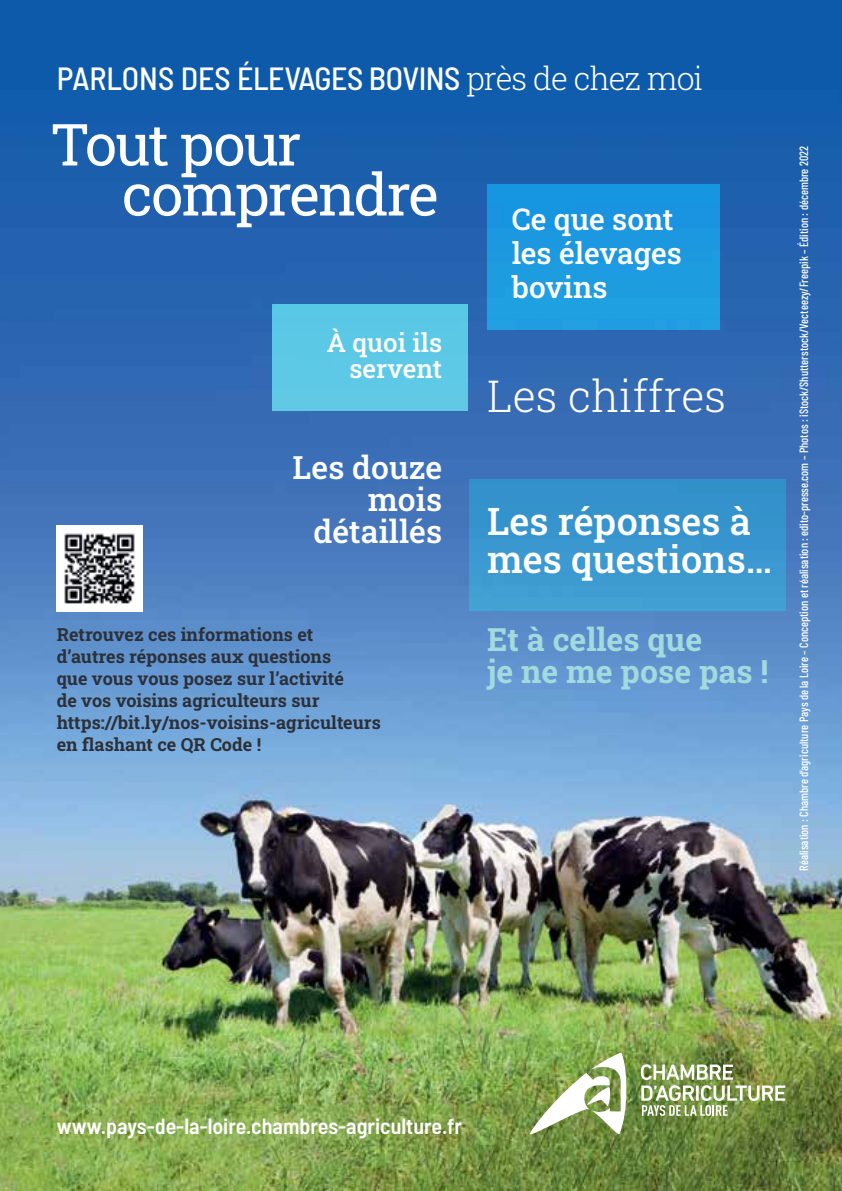
<style>
.page{position:relative;width:842px;height:1191px;background:#fff}
.page>*{position:absolute;margin:0;border:0;box-sizing:border-box;transform-origin:0 0}
.t1{font:58px/50px "Roboto Slab";letter-spacing:-.03em;color:#fff}
.t2{font:300 44px "Roboto Slab";color:#fff}
.t3{font:500 38px/38px "Roboto Slab";color:#fff}
.t4{font:500 semi-condensed 32px "Barlow";letter-spacing:-.015em;color:#fff}
.t5{font:700 32px/32px "Roboto Slab";color:#a2dade}
.t6{font:500 32px/32px "Roboto Slab";color:#fff;text-align:right}
.t7{font:500 30px/34px "Roboto Slab";color:#fff}
.t8{font:500 26px/26px "Roboto Slab";color:#fff;text-align:right}
.t9{font:600 semi-condensed 22px "Barlow";color:#fff}
.t10{font:700 18px/22px "Roboto Slab";color:#2c3038}
.t11{font:500 12px "Barlow Condensed";color:#fff}
.s1{font-family:"Roboto Slab";font-weight:300;font-stretch:normal}
</style>
<div class="page">
<img style="left:0;top:0;width:842px;height:1191px">
<div style="left:487px;top:184px;width:232px;height:146px;background:#1c99e0"></div>
<div style="left:469px;top:479px;width:316px;height:131px;background:#3a97cf"></div>
<div style="left:272px;top:304px;width:196px;height:107px;background:#5dc9e5"></div>
<img style="left:57px;top:525px;width:86px;height:86px">
<svg style="left:530px;top:1052px;width:96px;height:82px"></svg>
<img style="left:641px;top:1064px;width:144px;height:51px">
<h3 class="t4" style="left:57px;top:56px;width:648px">PARLONS DES ÉLEVAGES BOVINS <span class="s1">près de chez moi</span></h3>
<h1 class="t1" style="left:122px;top:118px;width:318px;text-indent:-72px">Tout pour comprendre</h1>
<h3 class="t7" style="left:512px;top:201px;width:172px">Ce que sont les élevages bovins</h3>
<h3 class="t8" style="left:327px;top:329px;width:117px">À quoi ils servent</h3>
<h3 class="t6" style="left:293px;top:450px;width:151px">Les douze mois détaillés</h3>
<p class="t10" style="left:57px;top:622px;width:326px">Retrouvez ces informations et d’autres réponses aux questions<br>que vous vous posez sur l’activité<br>de vos voisins agriculteurs sur https://bit.ly/nos-voisins-agriculteurs en flashant ce QR Code !</p>
<h2 class="t2" style="left:487px;top:366px;width:241px">Les chiffres</h2>
<h3 class="t3" style="left:487px;top:501px;width:286px">Les réponses à mes questions…</h3>
<h3 class="t5" style="left:487px;top:622px;width:283px">Et à celles que<br>je ne me pose pas !</h3>
<p class="t11" style="left:795px;top:870px;width:726px;rotate:-90deg">Réalisation : Chambre d’agriculture Pays de la Loire – Conception et réalisation : edito-presse.com – Photos : iStock/Shutterstock/Vecteezy/Freepik – Édition : décembre 2022</p>
<p class="t9" style="left:57px;top:1110px;width:407px">www.pays-de-la-loire.chambres-agriculture.fr</p>
</div>
